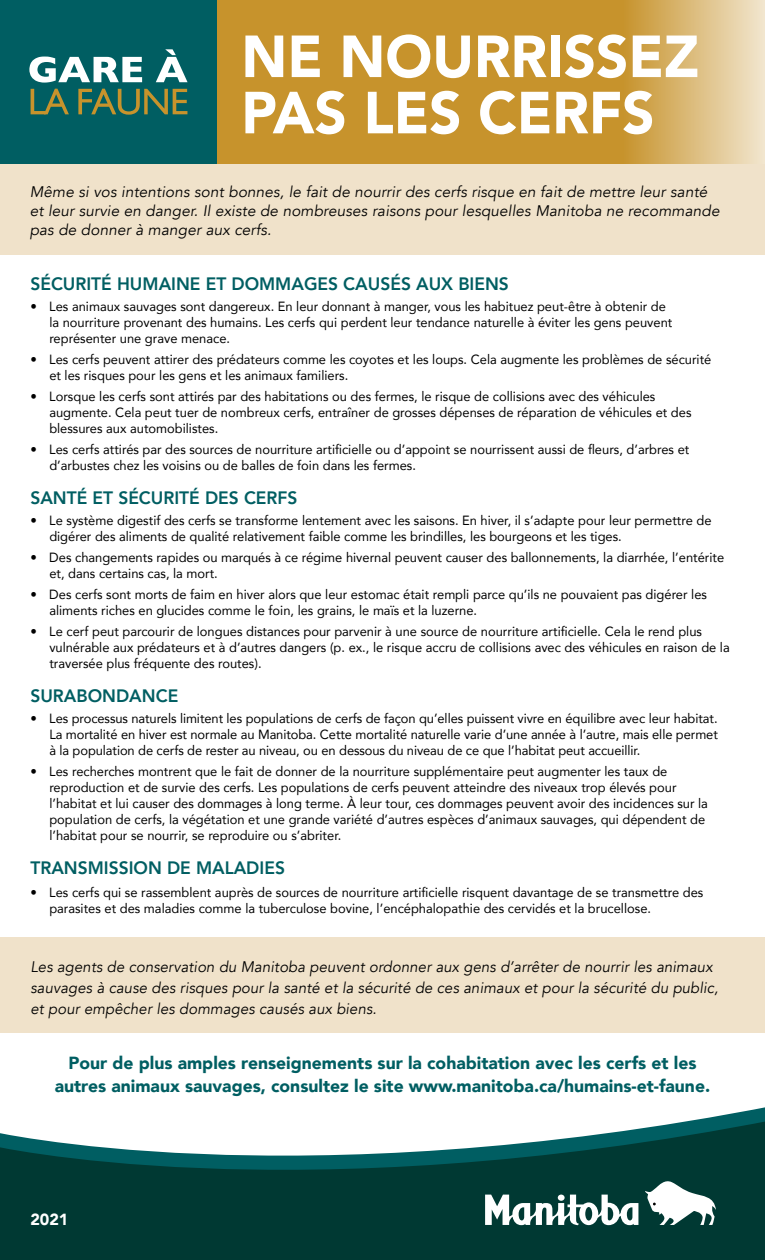
<style>
.page{position:relative;width:765px;height:1260px;background:#fff}
.page>*{position:absolute;margin:0;border:0;box-sizing:border-box;transform-origin:0 0}
.t1{font:900 58.62px/56.2px "Avenir";color:#fff;scale:.96 1}
.Subs{font:800 18px "Avenir";color:#005e62}
.Body_Copy_2{font:900 17.5px/23.8px "Avenir";color:#005e62;text-align:center}
.Body_Copy_2-2{font:900 16.12px "Avenir";color:#fff}
.Tips{font:italic 15.25px/21.2px "Avenir";letter-spacing:.01em;color:#000}
.Bullets{font:13.25px/16px "Avenir";color:#000}
</style>
<div class="page">
<div style="left:0;top:937px;width:765px;height:96px;background:#f0e2ca"></div>
<svg style="left:217px;top:0;width:548px;height:164px;background:#cc9d41"></svg>
<svg style="left:0;top:0;width:217px;height:164px;background:#166969"></svg>
<div style="left:0;top:164px;width:765px;height:91px;background:#f0e2ca"></div>
<svg style="left:701px;top:1107px;width:64px;height:12px"></svg>
<svg style="left:0;top:1119px;width:765px;height:141px;fill:#003933"></svg>
<svg style="left:485px;top:1195px;width:153px;height:30px"></svg>
<div style="left:558px;top:1195px;width:7px;height:6px;background:#fff;border-radius:50%"></div>
<svg style="left:645px;top:1181px;width:71px;height:44px"></svg>
<p class="t1" style="left:241px;top:27px;width:479px">NE NOURRISSEZ<br>PAS LES CERFS</p>
<p class="Tips" style="left:30px;top:183px;width:691px;line-height:18.8px">Même si vos intentions sont bonnes, le fait de nourrir des cerfs risque en fait de mettre leur santé et leur survie en danger. Il existe de nombreuses raisons pour lesquelles Manitoba ne recommande pas de donner à manger aux cerfs.</p>
<p class="Subs" style="left:30px;top:269px;width:480px">SÉCURITÉ HUMAINE ET DOMMAGES CAUSÉS AUX BIENS</p>
<p class="Bullets" style="left:49px;top:298px;width:625px;text-indent:-19px">• Les animaux sauvages sont dangereux. En leur donnant à manger, vous les habituez peut-être à obtenir de la nourriture provenant des humains. Les cerfs qui perdent leur tendance naturelle à éviter les gens peuvent représenter une grave menace.</p>
<p class="Bullets" style="left:49px;top:351px;width:664px;text-indent:-19px">• Les cerfs peuvent attirer des prédateurs comme les coyotes et les loups. Cela augmente les problèmes de sécurité et les risques pour les gens et les animaux familiers.</p>
<p class="Bullets" style="left:49px;top:388px;width:644px;text-indent:-19px">• Lorsque les cerfs sont attirés par des habitations ou des fermes, le risque de collisions avec des véhicules augmente. Cela peut tuer de nombreux cerfs, entraîner de grosses dépenses de réparation de véhicules et des blessures aux automobilistes.</p>
<p class="Bullets" style="left:49px;top:441px;width:642px;text-indent:-19px">• Les cerfs attirés par des sources de nourriture artificielle ou d’appoint se nourrissent aussi de fleurs, d’arbres et d’arbustes chez les voisins ou de balles de foin dans les fermes.</p>
<p class="Subs" style="left:30px;top:483px;width:269px">SANTÉ ET SÉCURITÉ DES CERFS</p>
<p class="Bullets" style="left:49px;top:512px;width:664px;text-indent:-19px">• Le système digestif des cerfs se transforme lentement avec les saisons. En hiver, il s’adapte pour leur permettre de digérer des aliments de qualité relativement faible comme les brindilles, les bourgeons et les tiges.</p>
<p class="Bullets" style="left:49px;top:549px;width:676px;text-indent:-19px">• Des changements rapides ou marqués à ce régime hivernal peuvent causer des ballonnements, la diarrhée, l’entérite et, dans certains cas, la mort.</p>
<p class="Bullets" style="left:49px;top:586px;width:659px;text-indent:-19px">• Des cerfs sont morts de faim en hiver alors que leur estomac était rempli parce qu’ils ne pouvaient pas digérer les aliments riches en glucides comme le foin, les grains, le maïs et la luzerne.</p>
<p class="Bullets" style="left:49px;top:623px;width:682px;text-indent:-19px">• Le cerf peut parcourir de longues distances pour parvenir à une source de nourriture artificielle. Cela le rend plus vulnérable aux prédateurs et à d’autres dangers (p. ex., le risque accru de collisions avec des véhicules en raison de la traversée plus fréquente des routes).</p>
<p class="Subs" style="left:30px;top:681px;width:149px">SURABONDANCE</p>
<p class="Bullets" style="left:49px;top:710px;width:670px;text-align:justify;text-indent:-19px">• Les processus naturels limitent les populations de cerfs de façon qu’elles puissent vivre en équilibre avec leur habitat.<br>La mortalité en hiver est normale au Manitoba. Cette mortalité naturelle varie d’une année à l’autre, mais elle permet à la population de cerfs de rester au niveau, ou en dessous du niveau de ce que l’habitat peut accueillir.</p>
<p class="Bullets" style="left:49px;top:763px;width:660px;text-indent:-19px">• Les recherches montrent que le fait de donner de la nourriture supplémentaire peut augmenter les taux de reproduction et de survie des cerfs. Les populations de cerfs peuvent atteindre des niveaux trop élevés pour l’habitat et lui causer des dommages à long terme. À leur tour, ces dommages peuvent avoir des incidences sur la population de cerfs, la végétation et une grande variété d’autres espèces d’animaux sauvages, qui dépendent de l’habitat pour se nourrir, se reproduire ou s’abriter.</p>
<p class="Subs" style="left:30px;top:854px;width:256px">TRANSMISSION DE MALADIES</p>
<p class="Bullets" style="left:49px;top:884px;width:656px;text-indent:-19px">• Les cerfs qui se rassemblent auprès de sources de nourriture artificielle risquent davantage de se transmettre des parasites et des maladies comme la tuberculose bovine, l’encéphalopathie des cervidés et la brucellose.</p>
<p class="Tips" style="left:30px;top:956px;width:690px">Les agents de conservation du Manitoba peuvent ordonner aux gens d’arrêter de nourrir les animaux sauvages à cause des risques pour la santé et la sécurité de ces animaux et pour la sécurité du public, et pour empêcher les dommages causés aux biens.</p>
<p class="Body_Copy_2" style="left:55px;top:1050px;width:657px">Pour de plus amples renseignements sur la cohabitation avec les cerfs et les autres animaux sauvages, consultez le site www.manitoba.ca/humains-et-faune.</p>
<p class="Body_Copy_2-2" style="left:30px;top:1206px;width:40px">2021</p>
</div>
